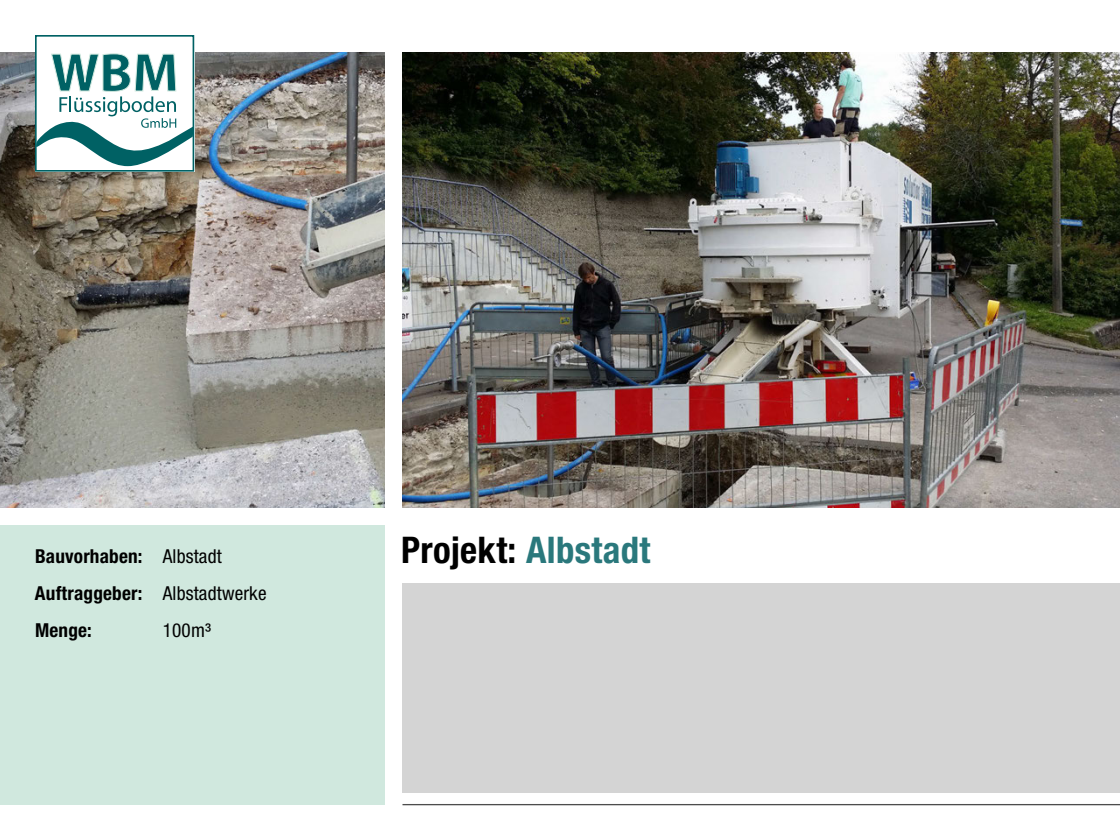
<style>
.page{position:relative;width:1120px;height:840px;background:#fff}
.page>*{position:absolute;margin:0;border:0;box-sizing:border-box;transform-origin:0 0}
.t1{font:700 condensed 36.75px "Helvetica Neue LT Std";letter-spacing:.01em;color:#000}
.t2{font:700 condensed 19.25px/36.8px "Helvetica Neue LT Std";letter-spacing:.01em;color:#000}
.t3{font:condensed 19.25px "Helvetica Neue LT Std";letter-spacing:.01em;color:#000}
.s1{font-weight:400}
.s2{color:#2a787c}
</style>
<div class="page">
<div style="left:0;top:525px;width:385px;height:280px;background:#d0e8de"></div>
<img style="left:402px;top:52px;width:718px;height:456px">
<img style="left:0;top:52px;width:385px;height:456px">
<div style="left:35px;top:35px;width:159px;height:137px;background:#fff"></div>
<svg style="left:38px;top:53px;width:153px;height:113px"></svg>
<div style="left:35px;top:35px;width:159px;height:137px;border:2px solid #006164"></div>
<hr style="left:402px;top:804px;width:718px;height:1px;background:#4d4d4d">
<div style="left:402px;top:583px;width:718px;height:210px;background:#d4d4d4"></div>
<p class="t2" style="left:35px;top:538px;width:233px">Bauvorhaben: <span class="s1">Albstadt<br></span>Auftraggeber: <span class="s1">Albstadtwerke<br></span>Menge:</p>
<p class="t3" style="left:163px;top:619px;width:50px">100m³</p>
<h1 class="t1" style="left:401px;top:528px;width:251px">Projekt: <span class="s2">Albstadt</span></h1>
</div>
